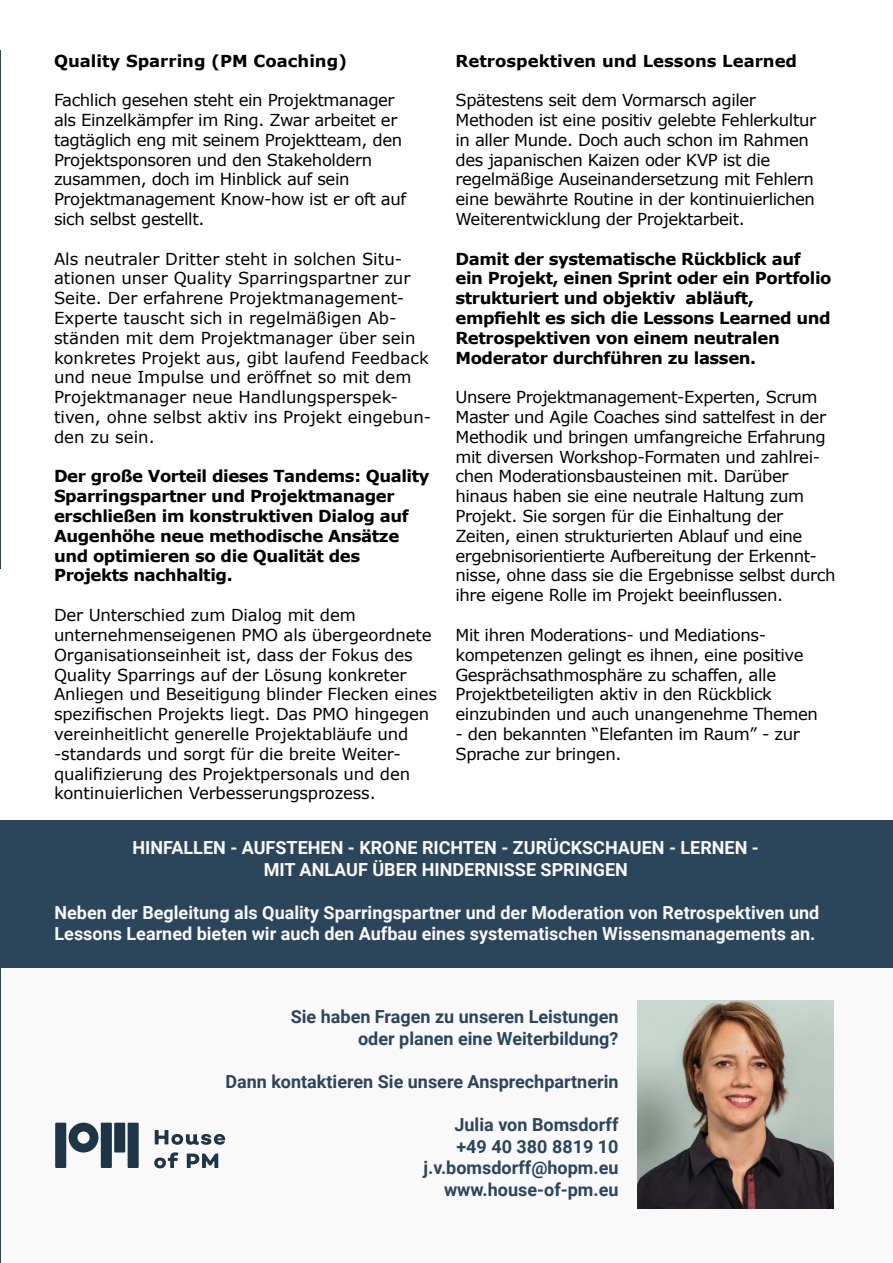
<style>
.page{position:relative;width:893px;height:1263px;background:#fff}
.page>*{position:absolute;margin:0;border:0;box-sizing:border-box;transform-origin:0 0}
.t1{font:700 18px/21.6px "Roboto";color:#f9f9f9;text-align:center}
.t2{font:700 18px/21.6px "Roboto";color:#2b455b;text-align:right}
.t3{font:16.5px/19.8px "Verdana";letter-spacing:-.025em;color:#000}
.t4{font:700 16.5px/19.8px "Verdana";letter-spacing:-.025em;color:#000}
.t5{font:16.5px/19.8px "Verdana";color:#000}
.t6{font:700 16.5px "Verdana";color:#000}
</style>
<div class="page">
<div style="left:0;top:957px;width:892px;height:306px;background:#f9f9f9"></div>
<hr style="left:0;top:957px;width:1px;height:306px;background:#2b455b">
<img style="left:638px;top:1000px;width:195px;height:209px">
<hr style="left:0;top:50px;width:1px;height:518px;background:#2b455b">
<svg style="left:55px;top:1123px;width:170px;height:45px"></svg>
<div style="left:0;top:821px;width:892px;height:147px;background:#2b455b"></div>
<p class="t6" style="left:54px;top:50px;width:295px">Quality Sparring (PM Coaching)</p>
<p class="t3" style="left:54px;top:91px;width:354px">Fachlich gesehen steht ein Projektmanager als Einzelkämpfer im Ring. Zwar arbeitet er tagtäglich eng mit seinem Projektteam, den Projektsponsoren und den Stakeholdern zusammen, doch im Hinblick auf sein Projektmanagement Know-how ist er oft auf sich selbst gestellt.</p>
<p class="t5" style="left:54px;top:249px;width:379px">Als neutraler Dritter steht in solchen Situ&shy;ationen unser Quality Sparringspartner zur Seite. Der erfahrene Projektmanagement-Experte tauscht sich in regelmäßigen Ab&shy;ständen mit dem Projektmanager über sein konkretes Projekt aus, gibt laufend Feedback und neue Impulse und eröffnet so mit dem Projektmanager neue Handlungsperspek&shy;tiven, ohne selbst aktiv ins Projekt eingebun&shy;den zu sein.</p>
<p class="t4" style="left:54px;top:467px;width:377px">Der große Vorteil dieses Tandems: Quality Sparringspartner und Projektmanager erschließen im konstruktiven Dialog auf Augenhöhe neue methodische Ansätze und optimieren so die Qualität des Projekts nachhaltig.</p>
<p class="t3" style="left:54px;top:605px;width:384px">Der Unterschied zum Dialog mit dem unternehmenseigenen PMO als übergeordnete Organisationseinheit ist, dass der Fokus des Quality Sparrings auf der Lösung konkreter Anliegen und Beseitigung blinder Flecken eines spezifischen Projekts liegt. Das PMO hingegen vereinheitlicht generelle Projektabläufe und -standards und sorgt für die breite Weiter&shy;qualifizierung des Projektpersonals und den kontinuierlichen Verbesserungsprozess.</p>
<p class="t6" style="left:455px;top:50px;width:343px">Retrospektiven und Lessons Learned</p>
<p class="t3" style="left:455px;top:91px;width:362px">Spätestens seit dem Vormarsch agiler Methoden ist eine positiv gelebte Fehlerkultur in aller Munde. Doch auch schon im Rahmen des japanischen Kaizen oder KVP ist die regelmäßige Auseinandersetzung mit Fehlern eine bewährte Routine in der kontinuierlichen Weiterentwicklung der Projektarbeit.</p>
<p class="t4" style="left:455px;top:249px;width:378px">Damit der systematische Rückblick auf ein Projekt, einen Sprint oder ein Portfolio strukturiert und objektiv abläuft, empfiehlt es sich die Lessons Learned und Retrospektiven von einem neutralen Moderator durchführen zu lassen.</p>
<p class="t3" style="left:455px;top:388px;width:381px">Unsere Projektmanagement-Experten, Scrum Master und Agile Coaches sind sattelfest in der Methodik und bringen umfangreiche Erfahrung mit diversen Workshop-Formaten und zahlrei&shy;chen Moderationsbausteinen mit. Darüber hinaus haben sie eine neutrale Haltung zum Projekt. Sie sorgen für die Einhaltung der Zeiten, einen strukturierten Ablauf und eine ergebnisorientierte Aufbereitung der Erkennt&shy;nisse, ohne dass sie die Ergebnisse selbst durch ihre eigene Rolle im Projekt beeinflussen.</p>
<p class="t3" style="left:455px;top:625px;width:364px">Mit ihren Moderations- und Mediations&shy;kompetenzen gelingt es ihnen, eine positive Gesprächsathmosphäre zu schaffen, alle Projektbeteiligten aktiv in den Rückblick einzubinden und auch unangenehme Themen</p>
<p class="t3" style="left:455px;top:724px;width:346px">- den bekannten “Elefanten im Raum” - zur<br>Sprache zur bringen.</p>
<p class="t1" style="left:133px;top:836px;width:628px">HINFALLEN - AUFSTEHEN - KRONE RICHTEN - ZURÜCKSCHAUEN - LERNEN -<br>MIT ANLAUF ÜBER HINDERNISSE SPRINGEN</p>
<p class="t1" style="left:55px;top:901px;width:766px;text-align:left">Neben der Begleitung als Quality Sparringspartner und der Moderation von Retrospektiven und<br>Lessons Learned bieten wir auch den Aufbau eines systematischen Wissensmanagements an.</p>
<p class="t2" style="left:291px;top:1005px;width:329px">Sie haben Fragen zu unseren Leistungen oder planen eine Weiterbildung?</p>
<p class="t2" style="left:225px;top:1070px;width:395px">Dann kontaktieren Sie unsere Ansprechpartnerin</p>
<p class="t2" style="left:423px;top:1113px;width:197px">Julia von Bomsdorff +49 40 380 8819 10 j.v.bomsdorff@hopm.eu www.house-of-pm.eu</p>
</div>
